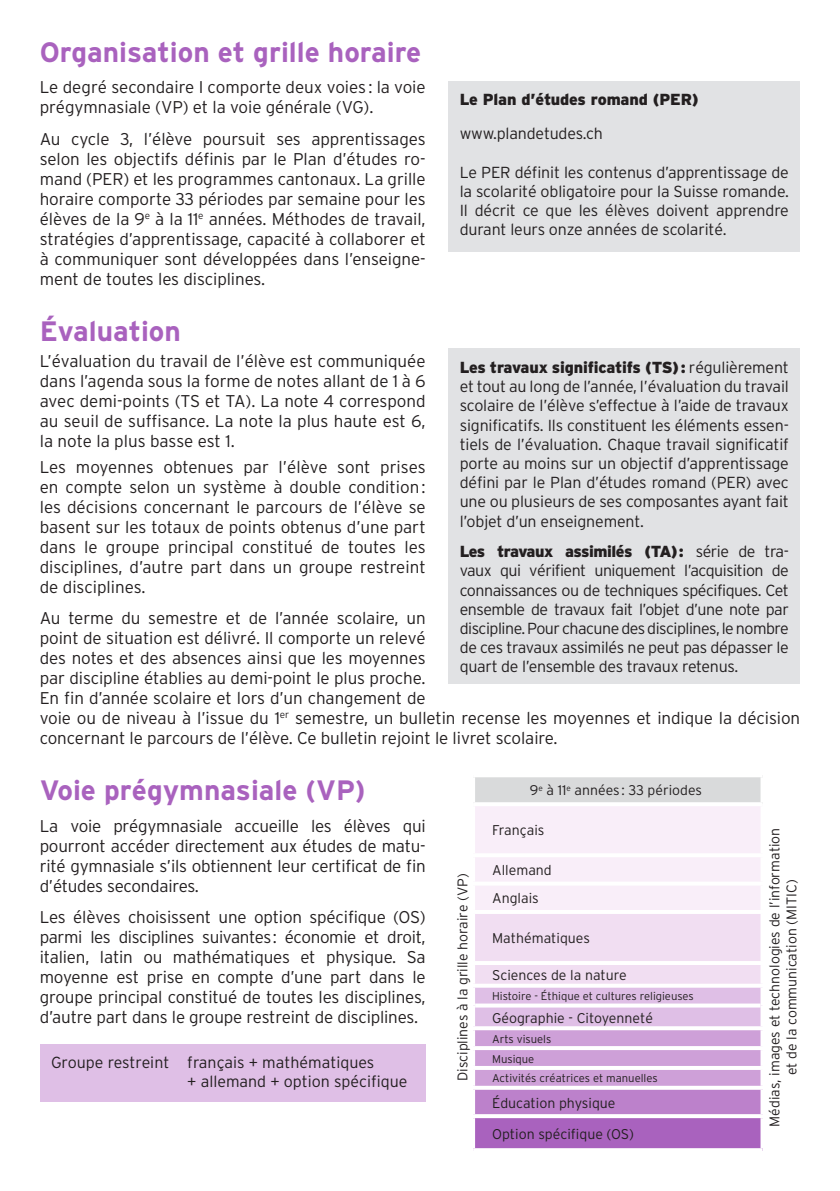
<style>
.page{position:relative;width:840px;height:1191px;background:#fff}
.page>*{position:absolute;margin:0;border:0;box-sizing:border-box;transform-origin:0 0}
.t1{font:700 28px "Interstate";color:#a962be}
.t2{font:300 17px/20px "Interstate";letter-spacing:-.005em;color:#231f20;text-align:justify}
.t3{font:300 16px/19.2px "Interstate";letter-spacing:-.01em;color:#231f20;text-align:justify}
.t4{font:900 16px "Interstate";letter-spacing:-.01em;color:#231f20}
.t5{font:300 14.2px/28.4px "Interstate";color:#231f20}
.t6{font:300 14px/16.8px "Interstate";color:#231f20;text-align:center}
.t7{font:300 11.2px/19.8px "Interstate";color:#231f20}
.s1{font-weight:900}
</style>
<div class="page">
<div style="left:40px;top:1044px;width:385px;height:57px;background:#dfbfe6"></div>
<div style="left:473px;top:775px;width:289px;height:29px;background:#d9dadb"></div>
<svg style="left:475px;top:806px;width:285px;height:279px;background:#ebd4ee"></svg>
<div style="left:473px;top:1087px;width:289px;height:29px;background:#bc81cb"></div>
<div style="left:473px;top:1116px;width:289px;height:34px;background:#a962be"></div>
<hr style="left:473px;top:773px;width:289px;height:4px;background:#fff">
<hr style="left:471px;top:777px;width:4px;height:25px;background:#fff">
<svg style="left:760px;top:777px;width:2px;height:25px"></svg>
<hr style="left:473px;top:802px;width:289px;height:4px;background:#fff">
<hr style="left:471px;top:853px;width:293px;height:4px;background:#fff">
<hr style="left:471px;top:881px;width:293px;height:4px;background:#fff">
<hr style="left:471px;top:910px;width:293px;height:4px;background:#fff">
<svg style="left:760px;top:914px;width:1px;height:47px"></svg>
<hr style="left:471px;top:961px;width:293px;height:4px;background:#fff">
<svg style="left:760px;top:965px;width:1px;height:18px"></svg>
<svg style="left:475px;top:983px;width:286px;height:4px"></svg>
<svg style="left:475px;top:1003px;width:285px;height:4px"></svg>
<svg style="left:473px;top:1026px;width:289px;height:4px"></svg>
<svg style="left:760px;top:1030px;width:2px;height:16px"></svg>
<hr style="left:471px;top:1046px;width:293px;height:4px;background:#fff">
<svg style="left:760px;top:1050px;width:1px;height:16px"></svg>
<hr style="left:471px;top:1066px;width:293px;height:4px;background:#fff">
<svg style="left:760px;top:1070px;width:1px;height:15px"></svg>
<svg style="left:473px;top:1085px;width:289px;height:4px"></svg>
<hr style="left:471px;top:1089px;width:4px;height:25px;background:#fff">
<svg style="left:760px;top:1089px;width:3px;height:25px"></svg>
<svg style="left:473px;top:1114px;width:290px;height:4px"></svg>
<hr style="left:471px;top:1118px;width:4px;height:30px;background:#fff">
<svg style="left:760px;top:1118px;width:3px;height:30px"></svg>
<svg style="left:473px;top:1148px;width:289px;height:3px"></svg>
<svg style="left:760px;top:987px;width:2px;height:18px"></svg>
<svg style="left:760px;top:1005px;width:2px;height:21px"></svg>
<div style="left:448px;top:349px;width:351px;height:335px;background:#e1e2e4"></div>
<div style="left:448px;top:81px;width:351px;height:170px;background:#e1e2e4"></div>
<h1 class="t1" style="left:40px;top:37px;width:383px">Organisation et grille horaire</h1>
<p class="t2" style="left:40px;top:77px;width:387px">Le degré secondaire I comporte deux voies : la voie prégymnasiale (VP) et la voie générale (VG).</p>
<p class="t2" style="left:40px;top:129px;width:387px">Au cycle 3, l’élève poursuit ses apprentissages selon les objectifs définis par le Plan d’études ro&shy;mand (PER) et les programmes cantonaux. La grille horaire comporte 33 périodes par semaine pour les élèves de la 9<sup>e</sup> à la 11<sup>e</sup> années. Méthodes de travail, stratégies d’apprentissage, capacité à collaborer et à communiquer sont développées dans l’enseigne&shy;ment de toutes les disciplines.</p>
<h1 class="t1" style="left:40px;top:316px;width:143px">Évaluation</h1>
<p class="t2" style="left:40px;top:351px;width:387px">L’évaluation du travail de l’élève est communiquée dans l’agenda sous la forme de notes allant de 1 à 6 avec demi-points (TS et TA). La note 4 correspond au seuil de suffisance. La note la plus haute est 6, la note la plus basse est 1.</p>
<p class="t2" style="left:40px;top:456px;width:387px">Les moyennes obtenues par l’élève sont prises en compte selon un système à double condition: les décisions concernant le parcours de l’élève se basent sur les totaux de points obtenus d’une part dans le groupe principal constitué de toutes les disciplines, d’autre part dans un groupe restreint de disciplines.</p>
<p class="t2" style="left:40px;top:608px;width:761px;text-align:left">Au terme du semestre et de l’année scolaire, un<br>point de situation est délivré. Il comporte un relevé<br>des notes et des absences ainsi que les moyennes<br>par discipline établies au demi-point le plus proche.<br>En fin d’année scolaire et lors d’un changement de<br>voie ou de niveau à l’issue du 1<sup>er</sup> semestre, un bulletin recense les moyennes et indique la décision concernant le parcours de l’élève. Ce bulletin rejoint le livret scolaire.</p>
<h1 class="t1" style="left:40px;top:775px;width:327px">Voie prégymnasiale (VP)</h1>
<p class="t2" style="left:40px;top:815px;width:387px">La voie prégymnasiale accueille les élèves qui pourront accéder directement aux études de matu&shy;rité gymnasiale s’ils obtiennent leur certificat de fin d’études secondaires.</p>
<p class="t2" style="left:40px;top:907px;width:387px">Les élèves choisissent une option spécifique (OS) parmi les disciplines suivantes: économie et droit, italien, latin ou mathématiques et physique. Sa moyenne est prise en compte d’une part dans le groupe principal constitué de toutes les disciplines, d’autre part dans le groupe restreint de disciplines.</p>
<p class="t3" style="left:187px;top:1052px;width:221px;text-indent:-136px">Groupe restreint français + mathématiques<br>+ allemand + option spécifique</p>
<p class="t4" style="left:459px;top:90px;width:240px">Le Plan d’études romand (PER)</p>
<p class="t3" style="left:459px;top:124px;width:145px">www.plandetudes.ch</p>
<p class="t3" style="left:459px;top:162px;width:330px">Le PER définit les contenus d’apprentissage de la scolarité obligatoire pour la Suisse romande.<br>Il décrit ce que les élèves doivent apprendre durant leurs onze années de scolarité.</p>
<p class="t3" style="left:459px;top:357px;width:330px"><span class="s1">Les travaux significatifs (TS):</span> régulièrement et tout au long de l’année, l’évaluation du travail scolaire de l’élève s’effectue à l’aide de travaux significatifs. Ils constituent les éléments essen&shy;tiels de l’évaluation. Chaque travail significatif porte au moins sur un objectif d’apprentissage défini par le Plan d’études romand (PER) avec une ou plusieurs de ses composantes ayant fait l’objet d’un enseignement.</p>
<p class="t3" style="left:459px;top:542px;width:330px"><span class="s1">Les travaux assimilés (TA):</span> série de tra&shy;vaux qui vérifient uniquement l’acquisition de connaissances ou de techniques spécifiques. Cet ensemble de travaux fait l’objet d’une note par discipline. Pour chacune des disciplines, le nombre de ces travaux assimilés ne peut pas dépasser le quart de l’ensemble des travaux retenus.</p>
<p class="t6" style="left:529px;top:782px;width:173px">9<sup>e</sup> à 11<sup>e</sup> années : 33 périodes</p>
<p class="t5" style="left:492px;top:816px;width:54px">Français</p>
<p class="t6" style="left:765px;top:1126px;width:300px;rotate:-90deg">Médias, images et technologies de l’information et de la communication (MITIC)</p>
<p class="t5" style="left:492px;top:855px;width:61px">Allemand<br>Anglais</p>
<p class="t5" style="left:492px;top:923px;width:99px">Mathématiques</p>
<p class="t5" style="left:492px;top:960px;width:136px">Sciences de la nature</p>
<p class="t7" style="left:492px;top:986px;width:203px">Histoire - Éthique et cultures religieuses</p>
<p class="t5" style="left:492px;top:1003px;width:162px">Géographie - Citoyenneté</p>
<p class="t7" style="left:492px;top:1028px;width:167px">Arts visuels<br>Musique<br>Activités créatrices et manuelles</p>
<p class="t5" style="left:492px;top:1086px;width:143px;line-height:31.2px">Éducation physique<br>Option spécifique (OS)</p>
<p class="t6" style="left:453px;top:1081px;width:209px;rotate:-90deg">Disciplines à la grille horaire (VP)</p>
</div>
